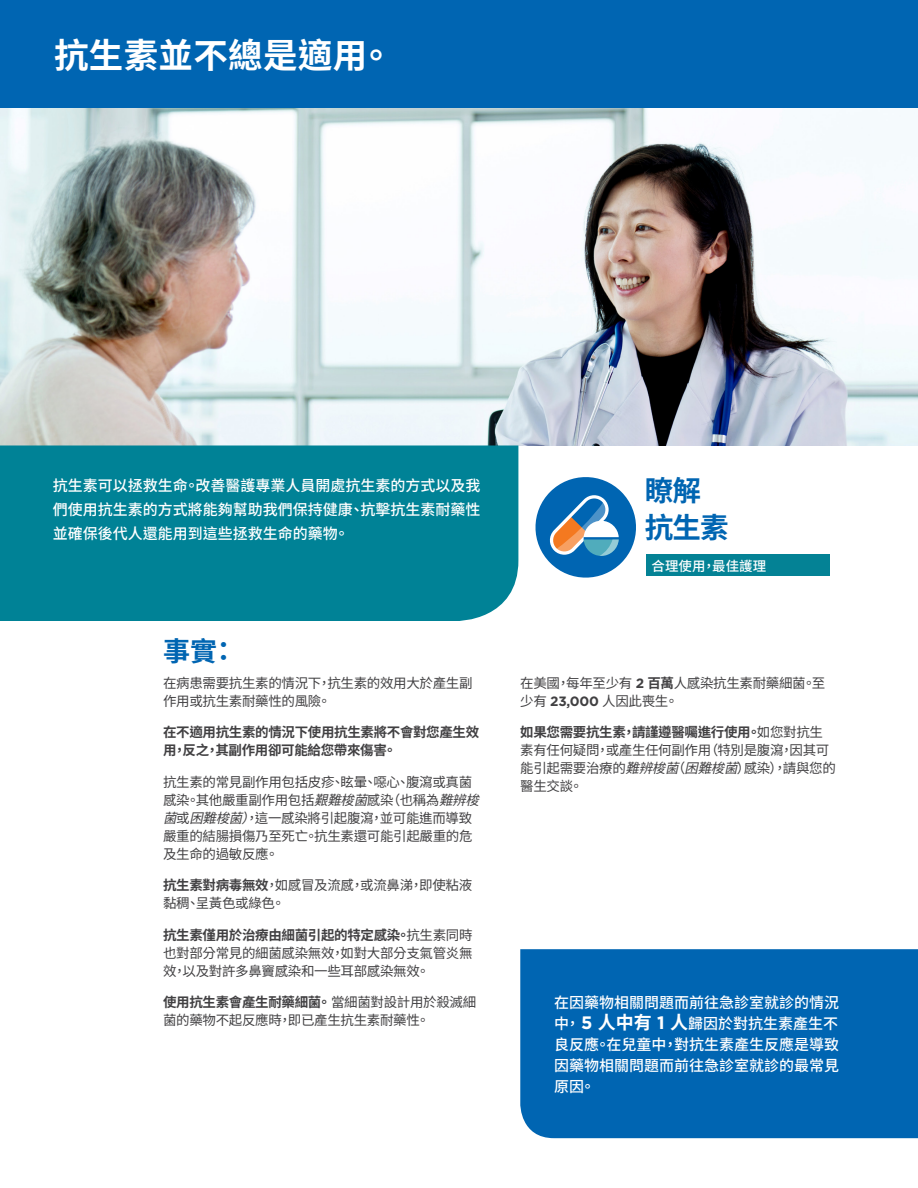
<style>
.page{position:relative;width:918px;height:1188px;background:#fff}
.page>*{position:absolute;margin:0;border:0;box-sizing:border-box;transform-origin:0 0}
.t1{font:700 34.5px "Noto Sans CJ Ktc";letter-spacing:.01em;color:#fff}
.t2{font:700 28.5px/37.2px "Noto Sans CJ Ktc";color:#0065b2}
.t3{font:700 27px "Noto Sans CJ Ktc";color:#0065b2}
.t4{font:500 15px/21px "Noto Sans CJ Ktc";color:#fff;text-align:justify}
.t5{font:13.5px/18px "Noto Sans CJ Ktc";letter-spacing:-.025em;color:#414042}
.t6{font:700 13.5px/18px "Noto Sans CJ Ktc";letter-spacing:-.025em;color:#414042}
.t7{font:500 13.5px "Noto Sans CJ Ktc";color:#fff}
.s1{font-style:italic}
.s2{font-weight:700}
.s3{font-family:"Gotham";font-weight:700}
.s4{font-family:"Gotham";font-weight:700;font-size:18px}
.s5{font-weight:700;font-size:18px}
</style>
<div class="page">
<img style="left:0;top:108px;width:918px;height:338px">
<div style="left:0;top:446px;width:518px;height:175px;background:#008296"></div>
<div style="left:0;top:0;width:918px;height:108px;background:#0065b2"></div>
<div style="left:520px;top:949px;width:398px;height:189px;background:#0065b2"></div>
<svg style="left:536px;top:477px;width:100px;height:101px"></svg>
<div style="left:646px;top:555px;width:183px;height:21px;background:#048295"></div>
<h1 class="t1" style="left:54px;top:36px;width:341px">抗生素並不總是適用。</h1>
<p class="t4" style="left:53px;top:474px;width:429px;line-height:24px">抗生素可以拯救生命。改善醫護專業人員開處抗生素的方式以及我們使用抗生素的方式將能夠幫助我們保持健康、抗擊抗生素耐藥性並確保後代人還能用到這些拯救生命的藥物。</p>
<h3 class="t3" style="left:163px;top:636px;width:76px">事實：</h3>
<p class="t5" style="left:163px;top:674px;width:311px">在病患需要抗生素的情況下，抗生素的效用大於產生副作用或抗生素耐藥性的風險。</p>
<p class="t6" style="left:163px;top:724px;width:318px">在不適用抗生素的情況下使用抗生素將不會對您產生效用，反之，其副作用卻可能給您帶來傷害。</p>
<p class="t5" style="left:163px;top:773px;width:326px">抗生素的常見副作用包括皮疹、眩暈、噁心、腹瀉或真菌感染。其他嚴重副作用包括<span class="s1">艱難梭菌</span>感染（也稱為<span class="s1">難辨梭菌</span>或<span class="s1">困難梭菌）</span>，這一感染將引起腹瀉，並可能進而導致嚴重的結腸損傷乃至死亡。抗生素還可能引起嚴重的危及生命的過敏反應。</p>
<p class="t5" style="left:163px;top:877px;width:311px"><span class="s2">抗生素對病毒無效</span>，如感冒及流感，或流鼻涕，即使粘液黏稠、呈黃色或綠色。</p>
<p class="t5" style="left:163px;top:926px;width:311px;text-align:justify"><span class="s2">抗生素僅用於治療由細菌引起的特定感染。</span>抗生素同時也對部分常見的細菌感染無效，如對大部分支氣管炎無效，以及對許多鼻竇感染和一些耳部感染無效。</p>
<p class="t5" style="left:163px;top:994px;width:315px"><span class="s2">使用抗生素會產生耐藥細菌。</span>當細菌對設計用於殺滅細菌的藥物不起反應時，即已產生抗生素耐藥性。</p>
<h2 class="t2" style="left:645px;top:472px;width:85px">瞭解抗生素</h2>
<p class="t7" style="left:652px;top:559px;width:116px">合理使用，最佳護理</p>
<p class="t5" style="left:520px;top:674px;width:307px">在美國，每年至少有 <span class="s3">2</span> <span class="s2">百萬</span>人感染抗生素耐藥細菌。至少有 <span class="s3">23,000</span> 人因此喪生。</p>
<p class="t5" style="left:520px;top:724px;width:317px"><span class="s2">如果您需要抗生素，請謹遵醫囑進行使用。</span>如您對抗生素有任何疑問，或產生任何副作用（特別是腹瀉，因其可能引起需要治療的<span class="s1">難辨梭菌</span>（<span class="s1">困難梭菌</span>）感染），請與您的醫生交談。</p>
<p class="t4" style="left:554px;top:992px;width:287px">在因藥物相關問題而前往急診室就診的情況中，<span class="s4">5</span> <span class="s5">人中有</span> <span class="s4">1</span> <span class="s5">人</span>歸因於對抗生素產生不良反應。在兒童中，對抗生素產生反應是導致因藥物相關問題而前往急診室就診的最常見原因。</p>
</div>
